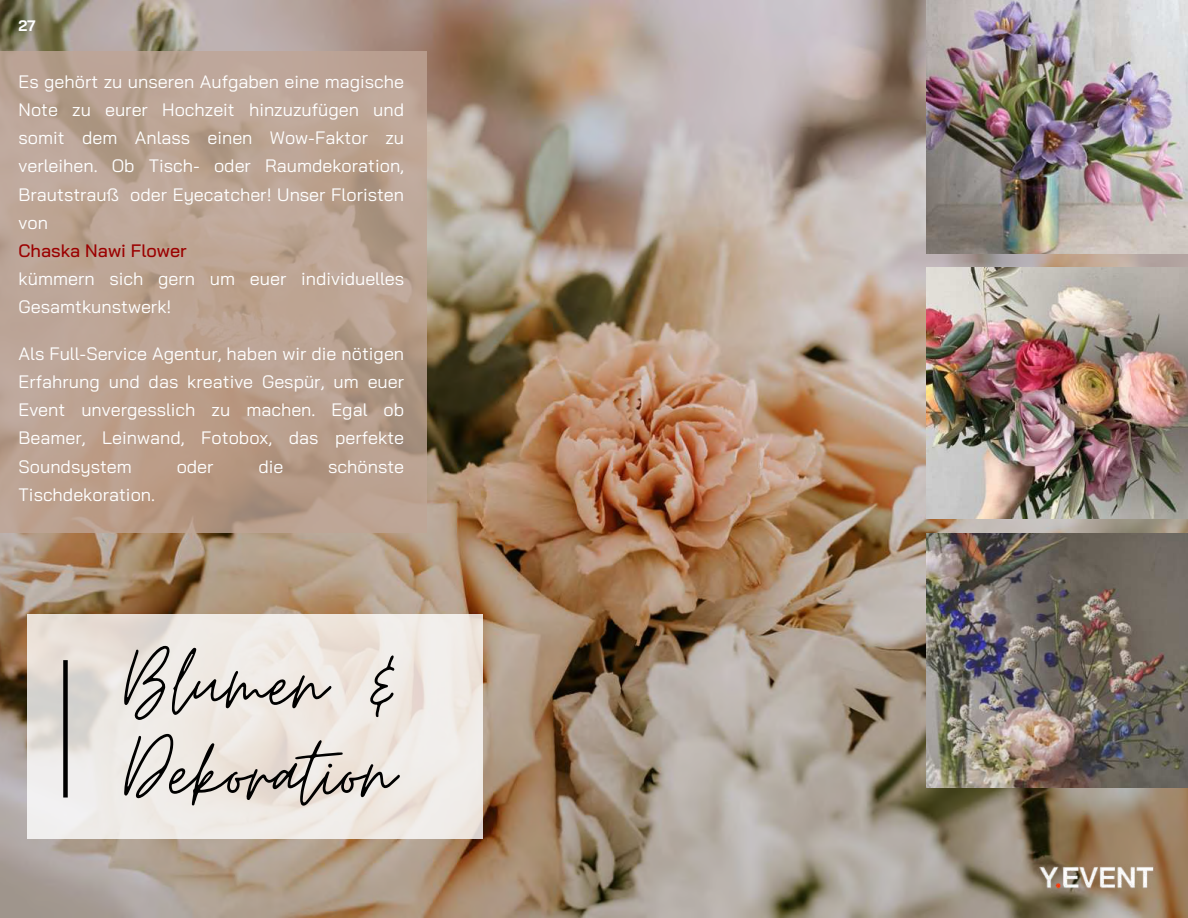
<style>
.page{position:relative;width:1188px;height:918px;background:#fff}
.page>*{position:absolute;margin:0;border:0;box-sizing:border-box;transform-origin:0 0}
.t1{font:105px/88.8px "Moon Time";color:#000}
.t2{font:18px/28.2px "Bai Jamjuree";color:#fff;text-align:justify}
.t3{font:500 18px "Bai Jamjuree";color:#9b0000}
.t4{font:700 15.15px "Bai Jamjuree";color:#fff}
</style>
<div class="page">
<img style="left:0;top:0;width:1188px;height:918px">
<svg style="left:0;top:52px;width:426px;height:481px;background:#baa190"></svg>
<img style="left:926px;top:0;width:262px;height:253px">
<img style="left:926px;top:533px;width:262px;height:254px">
<img style="left:926px;top:268px;width:262px;height:250px">
<svg style="left:27px;top:614px;width:456px;height:225px;background:#ece7e1"></svg>
<div style="left:63px;top:660px;width:5px;height:138px;background:#000"></div>
<img style="left:1036px;top:864px;width:120px;height:25px">
<p class="t4" style="left:19px;top:17px;width:18px">27</p>
<p class="t2" style="left:19px;top:67px;width:387px">Es gehört zu unseren Aufgaben eine magische Note zu eurer Hochzeit hinzuzufügen und somit dem Anlass einen Wow-Faktor zu verleihen. Ob Tisch- oder Raumdekoration, Brautstrauß oder Eyecatcher! Unser Floristen von</p>
<p class="t3" style="left:19px;top:241px;width:170px">Chaska Nawi Flower</p>
<p class="t2" style="left:19px;top:264px;width:387px">kümmern sich gern um euer individuelles<br>Gesamtkunstwerk!</p>
<p class="t2" style="left:19px;top:340px;width:387px">Als Full-Service Agentur, haben wir die nötigen Erfahrung und das kreative Gespür, um euer Event unvergesslich zu machen. Egal ob Beamer, Leinwand, Fotobox, das perfekte Soundsystem</p>
<p class="t2" style="left:177px;top:452px;width:38px">oder</p>
<p class="t2" style="left:258px;top:452px;width:27px">die</p>
<p class="t2" style="left:328px;top:452px;width:77px">schönste</p>
<p class="t2" style="left:19px;top:480px;width:138px">Tischdekoration.</p>
<h1 class="t1" style="left:124px;top:640px;width:276px">Blumen &amp;<br>Dekoration</h1>
</div>
